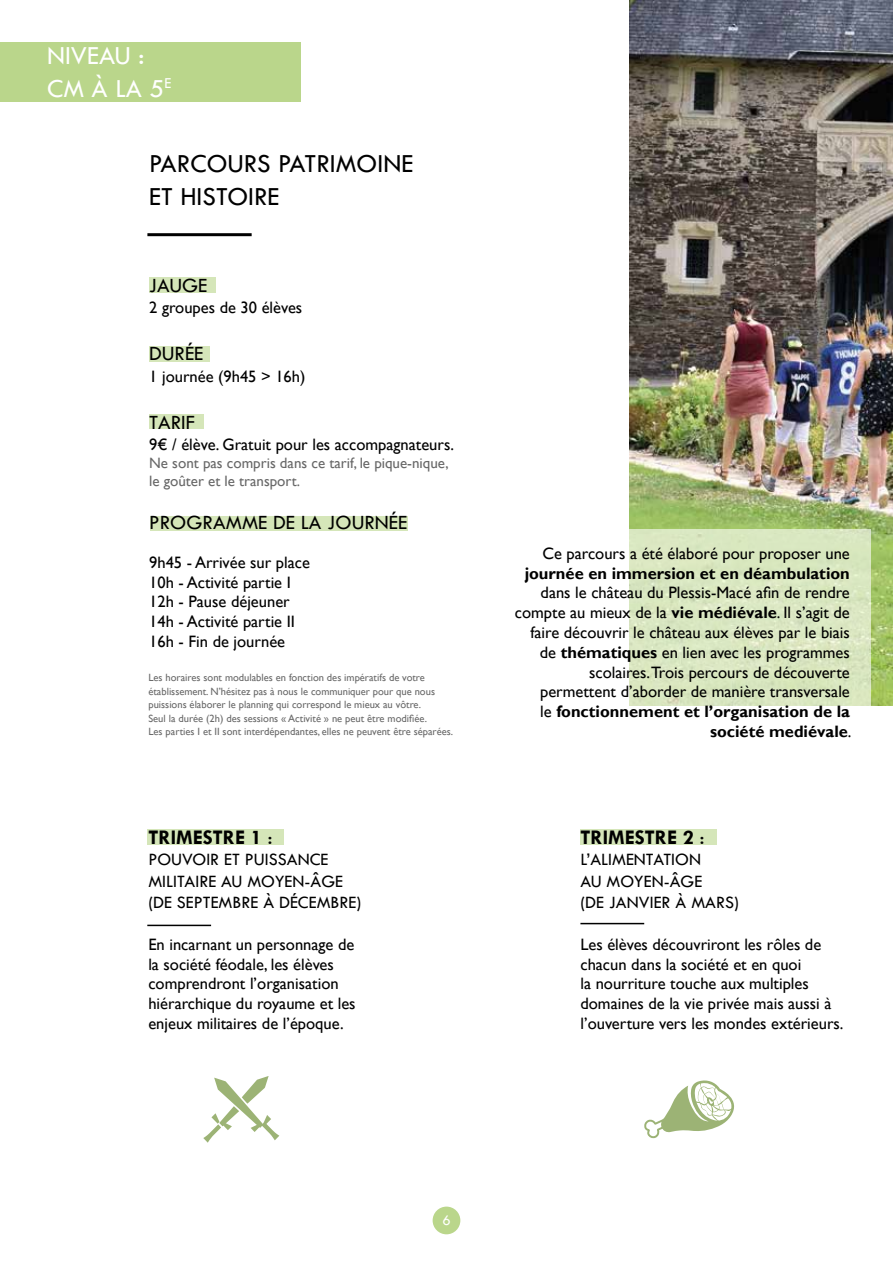
<style>
.page{position:relative;width:893px;height:1263px;background:#fff}
.page>*{position:absolute;margin:0;border:0;box-sizing:border-box;transform-origin:0 0}
.t1{font:27px/32.4px "Tw Cen";color:#000}
.t2{font:27px/32.4px "Tw Cen";color:#fff}
.t3{font:21px "Tw Cen";color:#000}
.t4{font:700 21px "Tw Cen";color:#000}
.t5{font:18px/21.6px "Tw Cen";color:#000}
.t6{font:16.5px/19.8px "Gill Sans";color:#000}
.t7{font:700 16.5px "Gill Sans";color:#000}
.t8{font:15px/18px "Gill Sans";color:#686868}
.t9{font:15px "Tw Cen";color:#fff}
.t10{font:10.5px/13.5px "Gill Sans";color:#686868}
.s1{font-weight:400}
.s2{font-weight:700}
</style>
<div class="page">
<div style="left:149px;top:277px;width:67px;height:15px;background:#d5e6b9"></div>
<div style="left:149px;top:346px;width:60px;height:15px;background:#d5e6b9"></div>
<div style="left:149px;top:414px;width:54px;height:15px;background:#d5e6b9"></div>
<hr style="left:147px;top:233px;width:105px;height:3px;background:#000">
<div style="left:433px;top:1206px;width:27px;height:28px;background:#bad68b;border-radius:50%"></div>
<div style="left:0;top:43px;width:300px;height:59px;background:#bad68b"></div>
<div style="left:147px;top:829px;width:137px;height:16px;background:#d5e6b9"></div>
<div style="left:580px;top:829px;width:137px;height:15px;background:#d5e6b9"></div>
<hr style="left:147px;top:925px;width:64px;height:1px;background:#000">
<hr style="left:580px;top:923px;width:64px;height:1px;background:#000">
<svg style="left:203px;top:1076px;width:76px;height:67px"></svg>
<svg style="left:644px;top:1080px;width:90px;height:59px"></svg>
<div style="left:150px;top:516px;width:258px;height:14px;background:#d5e6b9"></div>
<img style="left:629px;top:0;width:264px;height:705px">
<svg style="left:629px;top:529px;width:241px;height:177px;background:#d9e6c0"></svg>
<h1 class="t2" style="left:47px;top:40px;width:124px">NIVEAU :<br>CM À LA 5<sup>E</sup></h1>
<h1 class="t1" style="left:149px;top:147px;width:265px">PARCOURS PATRIMOINE<br>ET HISTOIRE</h1>
<p class="t3" style="left:149px;top:273px;width:11px">JAUGE</p>
<p class="t6" style="left:149px;top:298px;width:154px">2 groupes de 30 élèves</p>
<p class="t3" style="left:149px;top:341px;width:22px">DURÉE</p>
<p class="t6" style="left:149px;top:367px;width:158px">1 journée (9h45 &gt; 16h)</p>
<p class="t3" style="left:149px;top:409px;width:18px">TARIF</p>
<p class="t6" style="left:149px;top:435px;width:306px">9€ / élève. Gratuit pour les accompagnateurs.</p>
<p class="t8" style="left:149px;top:454px;width:301px">Ne sont pas compris dans ce tarif, le pique-nique, le goûter et le transport.</p>
<p class="t3" style="left:149px;top:510px;width:25px">PROGRAMME</p>
<p class="t3" style="left:273px;top:510px;width:76px">DE LA JOURNÉE</p>
<p class="t6" style="left:149px;top:553px;width:162px">9h45 - Arrivée sur place<br>10h - Activité partie I<br>12h - Pause déjeuner<br>14h - Activité partie II<br>16h - Fin de journée</p>
<p class="t10" style="left:148px;top:671px;width:306px">Les horaires sont modulables en fonction des impératifs de votre établissement. N’hésitez pas à nous le communiquer pour que nous puissions élaborer le planning qui correspond le mieux au vôtre.<br>Seul la durée (2h) des sessions « Activité » ne peut être modifiée.<br>Les parties I et II sont interdépendantes, elles ne peuvent être séparées.</p>
<p class="t4" style="left:148px;top:824px;width:125px">TRIMESTRE 1 <span class="s1">:</span></p>
<p class="t5" style="left:148px;top:849px;width:21px">POUVOIR</p>
<p class="t5" style="left:224px;top:849px;width:31px">ET PUISSANCE</p>
<p class="t5" style="left:148px;top:870px;width:9px">MILITAIRE</p>
<p class="t5" style="left:221px;top:870px;width:52px">AU MOYEN</p>
<p class="t5" style="left:304px;top:870px;width:18px">-ÂGE</p>
<p class="t5" style="left:148px;top:892px;width:39px">(DE SEPTEMBRE</p>
<p class="t5" style="left:263px;top:892px;width:27px">À DÉCEMBRE</p>
<p class="t5" style="left:356px;top:892px;width:6px">)</p>
<p class="t6" style="left:148px;top:935px;width:209px">En incarnant un personnage de la société féodale, les élèves comprendront l’organisation hiérarchique du royaume et les enjeux militaires de l’époque.</p>
<p class="t6" style="left:542px;top:544px;width:309px">Ce parcours a été élaboré pour proposer une</p>
<p class="t7" style="left:525px;top:563px;width:327px">journée en immersion et en déambulation</p>
<p class="t6" style="left:515px;top:583px;width:338px;text-align:right">dans le château du Plessis-Macé afin de rendre compte au mieux de la <span class="s2">vie médiévale</span>. Il s’agit de faire découvrir le château aux élèves par le biais de <span class="s2">thématiques</span> en lien avec les programmes scolaires.Trois percours de découverte permettent d’aborder de manière transversale<br>le <span class="s2">fonctionnement et l’organisation de la société mediévale</span>.</p>
<p class="t4" style="left:580px;top:824px;width:125px">TRIMESTRE 2 <span class="s1">:</span></p>
<p class="t5" style="left:580px;top:849px;width:52px">L’ALIMENTATION<br>AU MOYEN</p>
<p class="t5" style="left:664px;top:870px;width:18px">-ÂGE</p>
<p class="t5" style="left:580px;top:892px;width:46px">(DE JANVIER</p>
<p class="t5" style="left:675px;top:892px;width:28px">À MARS</p>
<p class="t5" style="left:734px;top:892px;width:6px">)</p>
<p class="t6" style="left:580px;top:935px;width:265px">Les élèves découvriront les rôles de chacun dans la société et en quoi<br>la nourriture touche aux multiples domaines de la vie privée mais aussi à l’ouverture vers les mondes extérieurs.</p>
<p class="t9" style="left:442px;top:1211px;width:10px">6</p>
</div>
